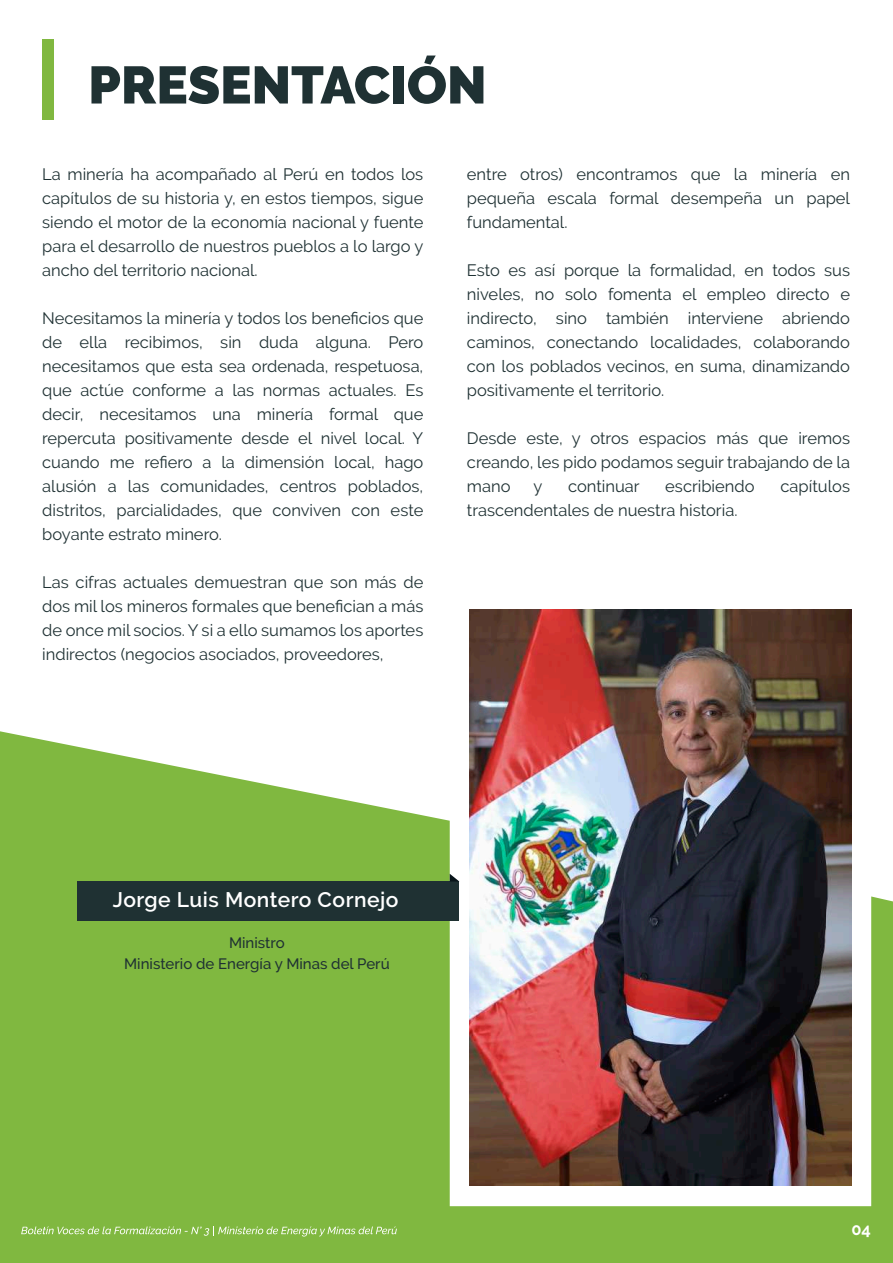
<style>
.page{position:relative;width:893px;height:1263px;background:#fff}
.page>*{position:absolute;margin:0;border:0;box-sizing:border-box;transform-origin:0 0}
.t1{font:900 52.5px "Raleway";color:#1f3133}
.t2{font:600 21px "Raleway";letter-spacing:.025em;color:#fff}
.t3{font:16.5px/24px "Raleway";color:#1f3133;text-align:justify}
.t4{font:700 16.5px "Raleway";color:#fff}
.t5{font:500 15px/21px "Raleway";color:#1f3133;text-align:center}
</style>
<div class="page">
<svg style="left:0;top:731px;width:893px;height:532px;fill:#80b840"></svg>
<div style="left:42px;top:40px;width:12px;height:80px;background:#80b840"></div>
<img style="left:469px;top:610px;width:383px;height:575px">
<div style="left:78px;top:881px;width:381px;height:40px;background:#1f3133"></div>
<svg style="left:450px;top:874px;width:9px;height:7px"></svg>
<svg style="left:21px;top:1226px;width:376px;height:10px;background:#99c667"></svg>
<h1 class="t1" style="left:88px;top:55px;width:400px">PRESENTACIÓN</h1>
<p class="t3" style="left:42px;top:162px;width:383px">La minería ha acompañado al Perú en todos los capítulos de su historia y, en estos tiempos, sigue siendo el motor de la economía nacional y fuente para el desarrollo de nuestros pueblos a lo largo y ancho del territorio nacional.</p>
<p class="t3" style="left:42px;top:306px;width:383px">Necesitamos la minería y todos los beneficios que de ella recibimos, sin duda alguna. Pero necesitamos que esta sea ordenada, respetuosa, que actúe conforme a las normas actuales. Es decir, necesitamos una minería formal que repercuta positivamente desde el nivel local. Y cuando me refiero a la dimensión local, hago alusión a las comunidades, centros poblados, distritos, parcialidades, que conviven con este boyante estrato minero.</p>
<p class="t3" style="left:42px;top:570px;width:383px">Las cifras actuales demuestran que son más de dos mil los mineros formales que benefician a más de once mil socios. Y si a ello sumamos los aportes indirectos (negocios asociados, proveedores,</p>
<p class="t3" style="left:467px;top:162px;width:385px">entre otros) encontramos que la minería en pequeña escala formal desempeña un papel fundamental.</p>
<p class="t3" style="left:467px;top:258px;width:385px">Esto es así porque la formalidad, en todos sus niveles, no solo fomenta el empleo directo e indirecto, sino también interviene abriendo caminos, conectando localidades, colaborando con los poblados vecinos, en suma, dinamizando positivamente el territorio.</p>
<p class="t3" style="left:467px;top:426px;width:385px">Desde este, y otros espacios más que iremos creando, les pido podamos seguir trabajando de la mano</p>
<p class="t3" style="left:534px;top:474px;width:10px">y</p>
<p class="t3" style="left:568px;top:474px;width:73px">continuar</p>
<p class="t3" style="left:665px;top:474px;width:91px">escribiendo</p>
<p class="t3" style="left:780px;top:474px;width:71px">capítulos</p>
<p class="t3" style="left:467px;top:498px;width:272px">trascendentales de nuestra historia.</p>
<p class="t2" style="left:113px;top:887px;width:287px">Jorge Luis Montero Cornejo</p>
<p class="t5" style="left:124px;top:932px;width:267px">Ministro<br>Ministerio de Energía y Minas del Perú</p>
<p class="t4" style="left:851px;top:1220px;width:21px">04</p>
</div>
